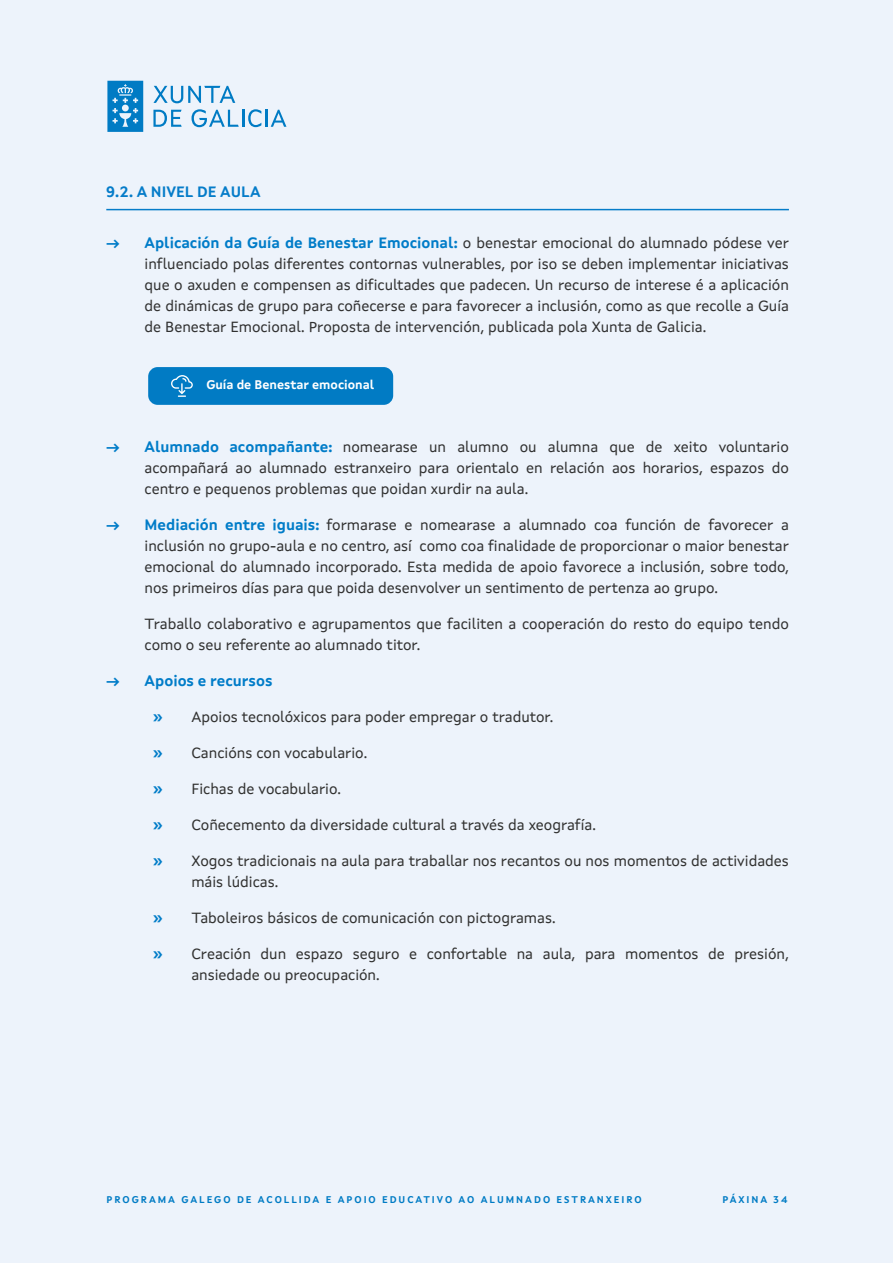
<style>
.page{position:relative;width:893px;height:1263px;background:#edf3fb}
.page>*{position:absolute;margin:0;border:0;box-sizing:border-box;transform-origin:0 0}
.t1{font:15px/21px "Xunta Sans";color:#313131;text-align:justify}
.t2{font:15px/21px "Xunta Sans";color:#313130}
.t3{font:700 15px "Xunta Sans";color:#057cc9}
.t4{font:700 15px "Xunta Sans";color:#007cc8}
.t5{font:700 12.45px "Xunta Sans";color:#fff}
.t6{font:700 9.75px "Xunta Sans";letter-spacing:.2em;color:#007bc4}
.s1{font-weight:700;color:#007cc8}
</style>
<div class="page">
<svg style="left:107px;top:81px;width:36px;height:51px;background:#278fcd"></svg>
<svg style="left:153px;top:110px;width:29px;height:17px"></svg>
<svg style="left:191px;top:109px;width:70px;height:18px"></svg>
<hr style="left:265px;top:110px;width:3px;height:17px;background:#007bc4">
<svg style="left:271px;top:110px;width:15px;height:17px"></svg>
<svg style="left:153px;top:86px;width:82px;height:17px"></svg>
<hr style="left:106px;top:209px;width:683px;height:1px;background:#057cc9">
<div style="left:148px;top:367px;width:245px;height:38px;background:#017bc4;border-radius:9px"></div>
<svg style="left:171px;top:375px;width:22px;height:22px"></svg>
<p class="t3" style="left:106px;top:186px;width:156px">9.2. A NIVEL DE AULA</p>
<p class="t1" style="left:145px;top:234px;width:646px;text-indent:-38px"><span class="s1">→ Aplicación da Guía de Benestar Emocional:</span> o benestar emocional do alumnado pódese ver influenciado polas diferentes contornas vulnerables, por iso se deben implementar iniciativas que o axuden e compensen as dificultades que padecen. Un recurso de interese é a aplicación de dinámicas de grupo para coñecerse e para favorecer a inclusión, como as que recolle a Guía de Benestar Emocional. Proposta de intervención, publicada pola Xunta de Galicia.</p>
<p class="t5" style="left:206px;top:380px;width:170px">Guía de Benestar emocional</p>
<p class="t1" style="left:145px;top:437px;width:646px;text-indent:-38px"><span class="s1">→ Alumnado acompañante:</span> nomearase un alumno ou alumna que de xeito voluntario acompañará ao alumnado estranxeiro para orientalo en relación aos horarios, espazos do centro e pequenos problemas que poidan xurdir na aula.</p>
<p class="t1" style="left:145px;top:515px;width:646px;text-indent:-38px"><span class="s1">→ Mediación entre iguais:</span> formarase e nomearase a alumnado coa función de favorecer a inclusión no grupo-aula e no centro, así como coa finalidade de proporcionar o maior benestar emocional do alumnado incorporado. Esta medida de apoio favorece a inclusión, sobre todo, nos primeiros días para que poida desenvolver un sentimento de pertenza ao grupo.</p>
<p class="t1" style="left:145px;top:614px;width:646px">Traballo colaborativo e agrupamentos que faciliten a cooperación do resto do equipo tendo como o seu referente ao alumnado titor.</p>
<p class="t4" style="left:106px;top:674px;width:168px">→ Apoios e recursos</p>
<p class="t2" style="left:153px;top:707px;width:402px"><span class="s1">»</span> Apoios tecnolóxicos para poder empregar o tradutor.</p>
<p class="t2" style="left:153px;top:743px;width:216px"><span class="s1">»</span> Cancións con vocabulario.</p>
<p class="t2" style="left:153px;top:779px;width:190px"><span class="s1">»</span> Fichas de vocabulario.</p>
<p class="t2" style="left:153px;top:815px;width:444px"><span class="s1">»</span> Coñecemento da diversidade cultural a través da xeografía.</p>
<p class="t2" style="left:191px;top:851px;width:599px;text-indent:-38px"><span class="s1">»</span> Xogos tradicionais na aula para traballar nos recantos ou nos momentos de actividades máis lúdicas.</p>
<p class="t2" style="left:153px;top:908px;width:404px"><span class="s1">»</span> Taboleiros básicos de comunicación con pictogramas.</p>
<p class="t2" style="left:191px;top:944px;width:599px;text-indent:-38px"><span class="s1">»</span> Creación dun espazo seguro e confortable na aula, para momentos de presión, ansiedade ou preocupación.</p>
<p class="t6" style="left:107px;top:1195px;width:537px">PROGRAMA GALEGO DE ACOLLIDA E APOIO EDUCATIVO AO ALUMNADO ESTRANXEIRO</p>
<p class="t6" style="left:722px;top:1195px;width:67px">PÁXINA 34</p>
</div>
